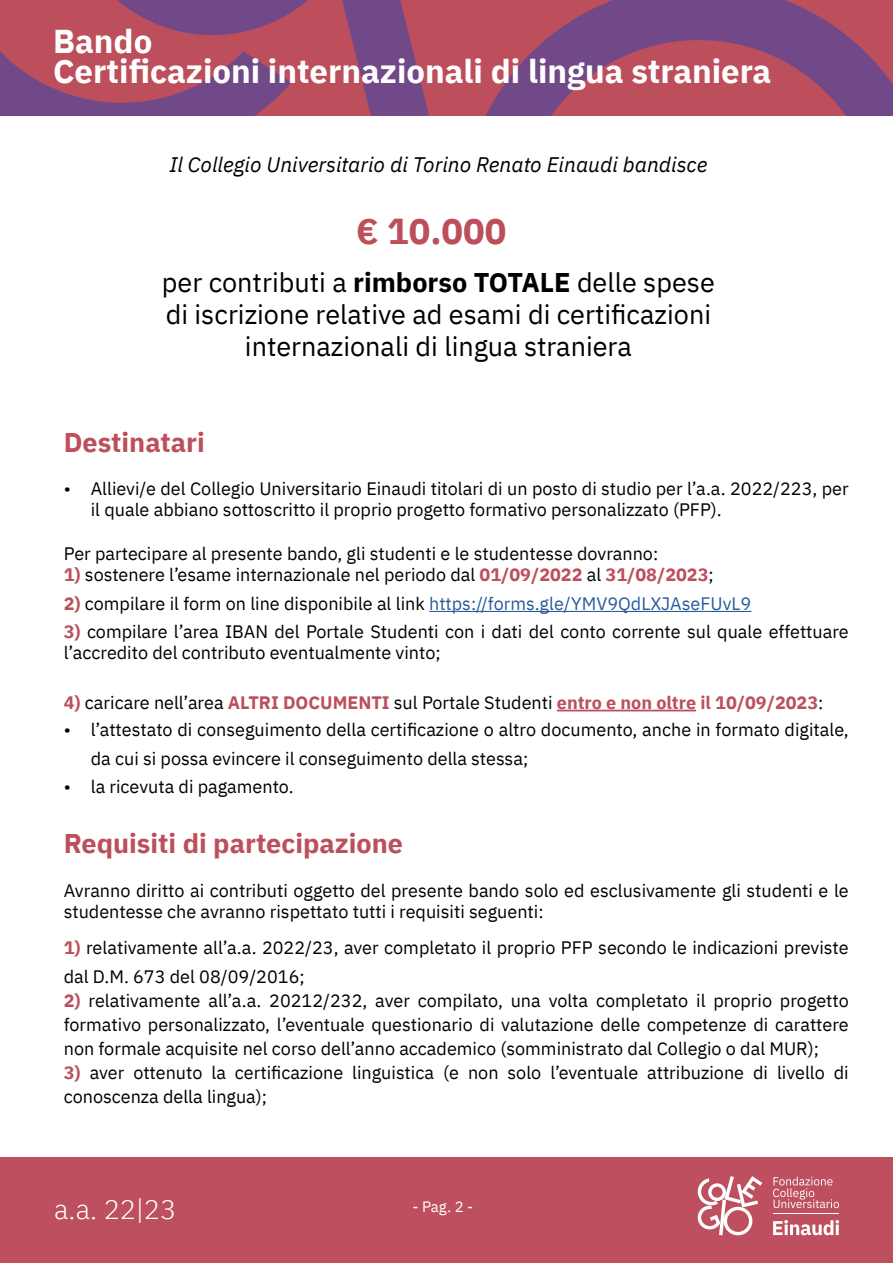
<style>
.page{position:relative;width:893px;height:1263px;background:#fff}
.page>*{position:absolute;margin:0;border:0;box-sizing:border-box;transform-origin:0 0}
.t1{font:700 36px "IBM Plex Sans";color:#bc4f5c}
.t2{font:700 33px/30px "IBM Plex Sans";color:#fff}
.t3{font:300 27.15px "IBM Plex Sans";color:#fff}
.t4{font:27px/32.4px "IBM Plex Sans";color:#000;text-align:center}
.t5{font:700 27px "IBM Plex Sans";color:#bc4f5c}
.t6{font:italic 21px "IBM Plex Sans";color:#000}
.t7{font:18px/24px "IBM Plex Sans";color:#000}
.t8{font:700 18px "IBM Plex Sans";color:#bc4f5c}
.t9{font:15px "IBM Plex Sans";color:#fff}
.s1{font-weight:700}
.s2{font-weight:700;color:#bc4f5c}
.s3{color:#275b9b}
.s4{font-weight:400;color:#000}
</style>
<div class="page">
<svg style="left:0;top:0;width:429px;height:116px;background:#9e4c6e"></svg>
<svg style="left:431px;top:0;width:462px;height:116px;background:#9d4c6e"></svg>
<div style="left:0;top:1157px;width:893px;height:106px;background:#bd4f5e"></div>
<svg style="left:773px;top:1177px;width:66px;height:31px"></svg>
<svg style="left:698px;top:1176px;width:64px;height:59px"></svg>
<svg style="left:773px;top:1220px;width:66px;height:15px"></svg>
<hr style="left:773px;top:1213px;width:66px;height:1px;background:#fff">
<hr style="left:429px;top:611px;width:322px;height:1px;background:#275b9b">
<hr style="left:557px;top:710px;width:139px;height:1px;background:#bc4f5c">
<h2 class="t2" style="left:53px;top:24px;width:720px">Bando<br>Certificazioni internazionali di lingua straniera</h2>
<p class="t6" style="left:169px;top:148px;width:540px">Il Collegio Universitario di Torino Renato Einaudi bandisce</p>
<h1 class="t1" style="left:356px;top:202px;width:152px">€ 10.000</h1>
<h3 class="t4" style="left:162px;top:264px;width:554px">per contributi a <span class="s1">rimborso TOTALE</span> delle spese di iscrizione relative ad esami di certificazioni internazionali di lingua straniera</h3>
<h3 class="t5" style="left:64px;top:421px;width:143px">Destinatari</h3>
<p class="t7" style="left:91px;top:476px;width:759px;line-height:21.6px;text-indent:-27px">• Allievi/e del Collegio Universitario Einaudi titolari di un posto di studio per l’a.a. 2022/223, per il quale abbiano sottoscritto il proprio progetto formativo personalizzato (PFP).</p>
<p class="t7" style="left:64px;top:540px;width:596px">Per partecipare al presente bando, gli studenti e le studentesse dovranno:</p>
<p class="t7" style="left:64px;top:561px;width:651px"><span class="s2">1)</span> sostenere l’esame internazionale nel periodo dal <span class="s2">01/09/2022</span> al <span class="s2">31/08/2023</span>;</p>
<p class="t7" style="left:64px;top:590px;width:689px"><span class="s2">2)</span> compilare il form on line disponibile al link <span class="s3">https://forms.gle/YMV9QdLXJAseFUvL9</span></p>
<p class="t7" style="left:64px;top:620px;width:786px;line-height:21px"><span class="s2">3)</span> compilare l’area IBAN del Portale Studenti con i dati del conto corrente sul quale effettuare l’accredito del contributo eventualmente vinto;</p>
<p class="t8" style="left:64px;top:689px;width:761px">4) <span class="s4">caricare nell’area</span> ALTRI DOCUMENTI <span class="s4">sul Portale Studenti</span> entro e non oltre il 10/09/2023<span class="s4">:</span></p>
<p class="t7" style="left:91px;top:714px;width:759px;line-height:28.5px;text-indent:-27px">• l’attestato di conseguimento della certificazione o altro documento, anche in formato digitale, da cui si possa evincere il conseguimento della stessa;</p>
<p class="t7" style="left:64px;top:773px;width:231px">• la ricevuta di pagamento.</p>
<h3 class="t5" style="left:64px;top:822px;width:341px">Requisiti di partecipazione</h3>
<p class="t7" style="left:64px;top:878px;width:786px;line-height:21.6px">Avranno diritto ai contributi oggetto del presente bando solo ed esclusivamente gli studenti e le studentesse che avranno rispettato tutti i requisiti seguenti:</p>
<p class="t7" style="left:64px;top:932px;width:786px;line-height:28.5px"><span class="s2">1)</span> relativamente all’a.a. 2022/23, aver completato il proprio PFP secondo le indicazioni previste dal D.M. 673 del 08/09/2016;</p>
<p class="t7" style="left:64px;top:987px;width:786px;text-align:justify"><span class="s2">2)</span> relativamente all’a.a. 20212/232, aver compilato, una volta completato il proprio progetto formativo personalizzato, l’eventuale questionario di valutazione delle competenze di carattere non formale acquisite nel corso dell’anno accademico (somministrato dal Collegio o dal MUR);</p>
<p class="t7" style="left:64px;top:1059px;width:786px"><span class="s2">3)</span> aver ottenuto la certificazione linguistica (e non solo l’eventuale attribuzione di livello di conoscenza della lingua);</p>
<h3 class="t3" style="left:54px;top:1188px;width:124px">a.a. 22|23</h3>
<p class="t9" style="left:412px;top:1195px;width:62px">- Pag. 2 -</p>
</div>
